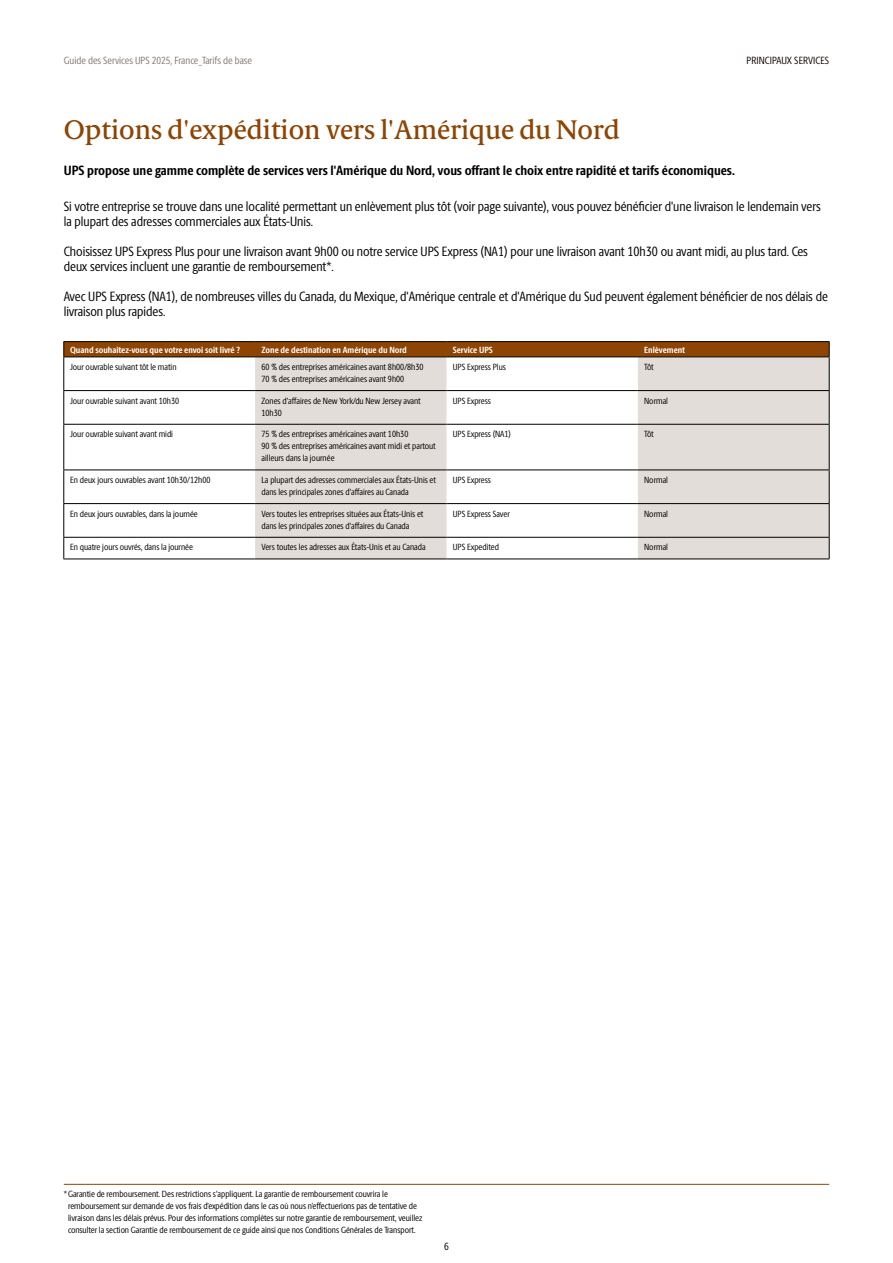
<style>
.page{position:relative;width:893px;height:1263px;background:#fff}
.page>*{position:absolute;margin:0;border:0;box-sizing:border-box;transform-origin:0 0}
.t1{font:500 27px "UPS Berlingske Serif Tx";color:#8e4402}
.t2{font:13.5px/15px "UPS Berlingske Sans Cn";color:#000}
.t3{font:700 13.5px "UPS Berlingske Sans Cn";color:#000}
.t4{font:10.5px "UPS Berlingske Sans Cn";color:#897870}
.t5{font:10.5px "UPS Berlingske Sans Cn";letter-spacing:.005em;color:#150400}
.t6{font:10.5px "UPS Berlingske Sans Cn";color:#000}
.t7{font:9px/12px "UPS Berlingske Sans Cn";color:#000}
.t8{font:700 9px "UPS Berlingske Sans Cn";color:#fff}
</style>
<div class="page">
<svg style="left:255px;top:357px;width:574px;height:202px;fill:#e2ddd9"></svg>
<hr style="left:63px;top:341px;width:192px;height:1px;background:#000">
<hr style="left:255px;top:341px;width:191px;height:1px;background:#000">
<hr style="left:446px;top:341px;width:192px;height:1px;background:#000">
<hr style="left:638px;top:341px;width:192px;height:1px;background:#000">
<svg style="left:63px;top:342px;width:767px;height:14px;background:#8c4302"></svg>
<hr style="left:63px;top:356px;width:192px;height:1px;background:#000">
<hr style="left:63px;top:357px;width:1px;height:33px;background:#000">
<hr style="left:255px;top:356px;width:191px;height:1px;background:#000">
<hr style="left:446px;top:356px;width:192px;height:1px;background:#000">
<hr style="left:638px;top:356px;width:192px;height:1px;background:#000">
<hr style="left:829px;top:357px;width:1px;height:33px;background:#000">
<hr style="left:63px;top:390px;width:192px;height:1px;background:#000">
<hr style="left:63px;top:391px;width:1px;height:33px;background:#000">
<hr style="left:255px;top:390px;width:191px;height:1px;background:#000">
<hr style="left:446px;top:390px;width:192px;height:1px;background:#000">
<hr style="left:638px;top:390px;width:192px;height:1px;background:#000">
<hr style="left:829px;top:391px;width:1px;height:33px;background:#000">
<hr style="left:63px;top:424px;width:192px;height:1px;background:#000">
<hr style="left:63px;top:425px;width:1px;height:44px;background:#000">
<hr style="left:255px;top:424px;width:191px;height:1px;background:#000">
<hr style="left:446px;top:424px;width:192px;height:1px;background:#000">
<hr style="left:638px;top:424px;width:192px;height:1px;background:#000">
<hr style="left:829px;top:425px;width:1px;height:44px;background:#000">
<hr style="left:63px;top:469px;width:192px;height:1px;background:#000">
<hr style="left:63px;top:470px;width:1px;height:33px;background:#000">
<hr style="left:255px;top:469px;width:191px;height:1px;background:#000">
<hr style="left:446px;top:469px;width:192px;height:1px;background:#000">
<hr style="left:638px;top:469px;width:192px;height:1px;background:#000">
<hr style="left:829px;top:470px;width:1px;height:33px;background:#000">
<hr style="left:63px;top:503px;width:192px;height:1px;background:#000">
<hr style="left:63px;top:504px;width:1px;height:33px;background:#000">
<hr style="left:255px;top:503px;width:191px;height:1px;background:#000">
<hr style="left:446px;top:503px;width:192px;height:1px;background:#000">
<hr style="left:638px;top:503px;width:192px;height:1px;background:#000">
<hr style="left:829px;top:504px;width:1px;height:33px;background:#000">
<hr style="left:63px;top:537px;width:192px;height:1px;background:#000">
<svg style="left:63px;top:538px;width:1px;height:21px"></svg>
<hr style="left:255px;top:537px;width:191px;height:1px;background:#000">
<hr style="left:446px;top:537px;width:192px;height:1px;background:#000">
<hr style="left:638px;top:537px;width:192px;height:1px;background:#000">
<svg style="left:829px;top:538px;width:1px;height:21px"></svg>
<hr style="left:63px;top:559px;width:192px;height:1px;background:#000">
<hr style="left:255px;top:559px;width:191px;height:1px;background:#000">
<hr style="left:446px;top:559px;width:192px;height:1px;background:#000">
<hr style="left:638px;top:559px;width:192px;height:1px;background:#000">
<hr style="left:64px;top:1184px;width:765px;height:1px;background:#8e4402">
<p class="t4" style="left:64px;top:53px;width:190px">Guide des Services UPS 2025, France_Tarifs de base</p>
<p class="t5" style="left:746px;top:53px;width:84px">PRINCIPAUX SERVICES</p>
<h1 class="t1" style="left:64px;top:111px;width:558px">Options d'expédition vers l'Amérique du Nord</h1>
<h2 class="t3" style="left:64px;top:160px;width:673px">UPS propose une gamme complète de services vers l'Amérique du Nord, vous offrant le choix entre rapidité et tarifs économiques.</h2>
<h2 class="t2" style="left:64px;top:198px;width:758px">Si votre entreprise se trouve dans une localité permettant un enlèvement plus tôt (voir page suivante), vous pouvez bénéficier d'une livraison le lendemain vers la plupart des adresses commerciales aux États-Unis.</h2>
<h2 class="t2" style="left:64px;top:243px;width:746px">Choisissez UPS Express Plus pour une livraison avant 9h00 ou notre service UPS Express (NA1) pour une livraison avant 10h30 ou avant midi, au plus tard. Ces deux services incluent une garantie de remboursement*.</h2>
<h2 class="t2" style="left:64px;top:288px;width:766px">Avec UPS Express (NA1), de nombreuses villes du Canada, du Mexique, d'Amérique centrale et d'Amérique du Sud peuvent également bénéficier de nos délais de livraison plus rapides.</h2>
<p class="t8" style="left:70px;top:343px;width:171px">Quand souhaitez-vous que votre envoi soit livré ?</p>
<p class="t8" style="left:261px;top:343px;width:147px">Zone de destination en Amérique du Nord</p>
<p class="t8" style="left:453px;top:343px;width:42px">Service UPS</p>
<p class="t8" style="left:644px;top:343px;width:42px">Enlèvement</p>
<p class="t7" style="left:70px;top:361px;width:108px">Jour ouvrable suivant tôt le matin</p>
<p class="t7" style="left:261px;top:361px;width:163px">60 % des entreprises américaines avant 8h00/8h30<br>70 % des entreprises américaines avant 9h00</p>
<p class="t7" style="left:453px;top:361px;width:55px">UPS Express Plus</p>
<p class="t7" style="left:644px;top:361px;width:11px">Tôt</p>
<p class="t7" style="left:70px;top:394px;width:110px">Jour ouvrable suivant avant 10h30</p>
<p class="t7" style="left:261px;top:394px;width:161px">Zones d'affaires de New York/du New Jersey avant<br>10h30</p>
<p class="t7" style="left:453px;top:394px;width:40px">UPS Express</p>
<p class="t7" style="left:644px;top:394px;width:25px">Normal</p>
<p class="t7" style="left:70px;top:428px;width:104px">Jour ouvrable suivant avant midi</p>
<p class="t7" style="left:261px;top:428px;width:176px">75 % des entreprises américaines avant 10h30<br>90 % des entreprises américaines avant midi et partout ailleurs dans la journée</p>
<p class="t7" style="left:453px;top:428px;width:60px">UPS Express (NA1)</p>
<p class="t7" style="left:644px;top:428px;width:11px">Tôt</p>
<p class="t7" style="left:70px;top:474px;width:142px">En deux jours ouvrables avant 10h30/12h00</p>
<p class="t7" style="left:261px;top:474px;width:176px">La plupart des adresses commerciales aux États-Unis et dans les principales zones d'affaires au Canada</p>
<p class="t7" style="left:453px;top:474px;width:40px">UPS Express</p>
<p class="t7" style="left:644px;top:474px;width:25px">Normal</p>
<p class="t7" style="left:70px;top:507px;width:129px">En deux jours ouvrables, dans la journée</p>
<p class="t7" style="left:261px;top:507px;width:163px">Vers toutes les entreprises situées aux États-Unis et dans les principales zones d'affaires du Canada</p>
<p class="t7" style="left:453px;top:507px;width:58px">UPS Express Saver</p>
<p class="t7" style="left:644px;top:507px;width:25px">Normal</p>
<p class="t7" style="left:70px;top:541px;width:124px">En quatre jours ouvrés, dans la journée</p>
<p class="t7" style="left:261px;top:541px;width:166px">Vers toutes les adresses aux États-Unis et au Canada</p>
<p class="t7" style="left:453px;top:541px;width:48px">UPS Expedited</p>
<p class="t7" style="left:644px;top:541px;width:25px">Normal</p>
<p class="t7" style="left:68px;top:1188px;width:356px;text-indent:-4px">*Garantie de remboursement. Des restrictions s'appliquent. La garantie de remboursement couvrira le remboursement sur demande de vos frais d’expédition dans le cas où nous n’effectuerions pas de tentative de livraison dans les délais prévus. Pour des informations complètes sur notre garantie de remboursement, veuillez consulter la section Garantie de remboursement de ce guide ainsi que nos Conditions Générales de Transport.</p>
<p class="t6" style="left:444px;top:1239px;width:6px">6</p>
</div>
